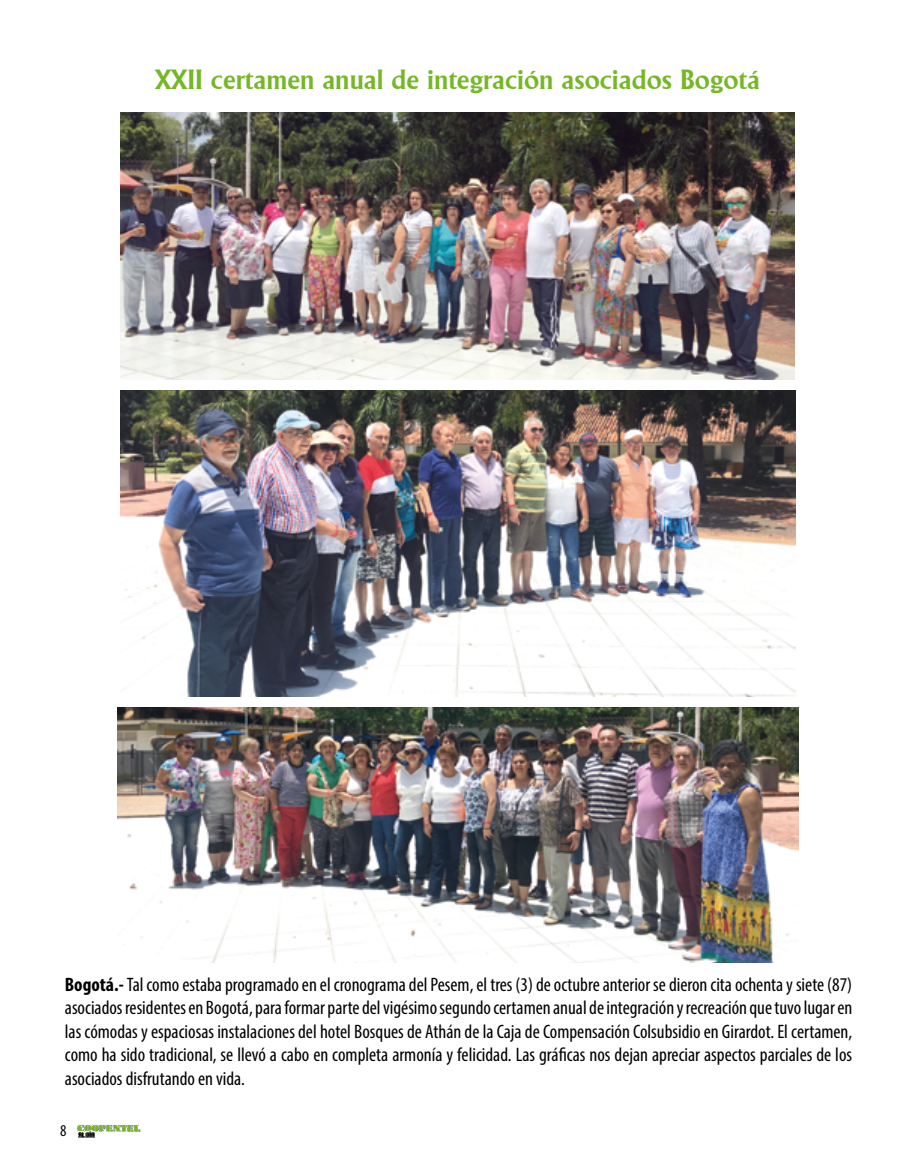
<style>
.page{position:relative;width:915px;height:1170px;background:#fff}
.page>*{position:absolute;margin:0;border:0;box-sizing:border-box;transform-origin:0 0}
.t1{font:700 27px "Alberta";color:#75b726}
.t2{font:condensed 19.5px/23.4px "Myriad Pro";color:#000;text-align:justify}
.t3{font:condensed 16.5px "Myriad Pro";color:#000}
.s1{font-weight:700}
</style>
<div class="page">
<svg style="left:77px;top:1124px;width:64px;height:14px"></svg>
<img style="left:120px;top:113px;width:674px;height:267px">
<img style="left:118px;top:707px;width:680px;height:255px">
<img style="left:120px;top:390px;width:675px;height:306px">
<h1 class="t1" style="left:155px;top:64px;width:606px">XXII certamen anual de integración asociados Bogotá</h1>
<p class="t2" style="left:65px;top:972px;width:788px"><span class="s1">Bogotá.-</span> Tal como estaba programado en el cronograma del Pesem, el tres (3) de octubre anterior se dieron cita ochenta y siete (87) asociados residentes en Bogotá, para formar parte del vigésimo segundo certamen anual de integración y recreación que tuvo lugar en las cómodas y espaciosas instalaciones del hotel Bosques de Athán de la Caja de Compensación Colsubsidio en Girardot. El certamen, como ha sido tradicional, se llevó a cabo en completa armonía y felicidad. Las gráficas nos dejan apreciar aspectos parciales de los asociados disfrutando en vida.</p>
<p class="t3" style="left:60px;top:1120px;width:8px">8</p>
</div>
